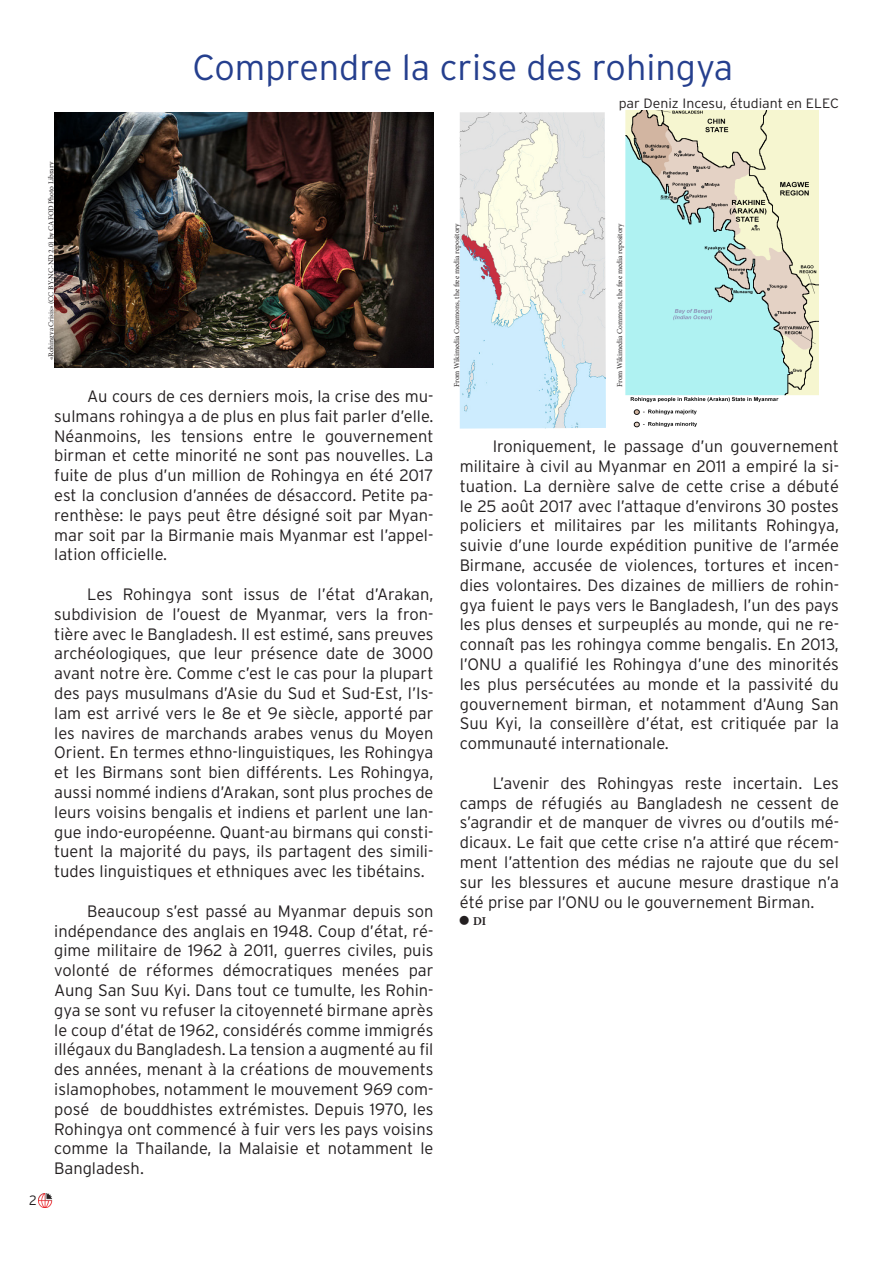
<style>
.page{position:relative;width:893px;height:1263px;background:#fff}
.page>*{position:absolute;margin:0;border:0;box-sizing:border-box;transform-origin:0 0}
.t1{font:300 36px "Interstate Plus";color:#253f8e}
.t2{font:300 16.5px/19.8px "Interstate Plus";color:#231f20;text-align:justify}
.t3{font:300 13.5px "Interstate Plus";color:#231f20;scale:1.04 1}
.t4{font:300 13.5px "Interstate Plus";color:#231f20}
.t5{font:700 12px "Minion Pro";color:#231f20}
.t6{font:9px "Webdings";color:#231f20}
.t7{font:7.5px "Minion Pro";color:#231f20}
</style>
<div class="page">
<img style="left:39px;top:1193px;width:14px;height:14px">
<img style="left:460px;top:112px;width:146px;height:317px">
<img style="left:54px;top:113px;width:379px;height:255px">
<img style="left:625px;top:111px;width:194px;height:317px">
<p class="t1" style="left:193px;top:47px;width:542px">Comprendre la crise des rohingya</p>
<p class="t3" style="left:619px;top:95px;width:213px">par Deniz Incesu, étudiant en ELEC</p>
<p class="t4" style="left:29px;top:1192px;width:9px">2</p>
<p class="t7" style="left:46px;top:360px;width:200px;rotate:-90deg">«Rohingya Crisis» (CC BY-NC-ND 2.0) by CAFOD Photo Library</p>
<p class="t2" style="left:54px;top:386px;width:381px;text-indent:33px">Au cours de ces derniers mois, la crise des mu&shy;sulmans rohingya a de plus en plus fait parler d’elle.<br>Néanmoins, les tensions entre le gouvernement birman et cette minorité ne sont pas nouvelles. La fuite de plus d’un million de Rohingya en été 2017 est la conclusion d’années de désaccord. Petite pa&shy;renthèse: le pays peut être désigné soit par Myan&shy;mar soit par la Birmanie mais Myanmar est l’appel&shy;lation officielle.</p>
<p class="t2" style="left:54px;top:584px;width:381px;text-indent:33px">Les Rohingya sont issus de l’état d’Arakan, subdivision de l’ouest de Myanmar, vers la fron&shy;tière avec le Bangladesh. Il est estimé, sans preuves archéologiques, que leur présence date de 3000 avant notre ère. Comme c’est le cas pour la plupart des pays musulmans d’Asie du Sud et Sud-Est, l’Is&shy;lam est arrivé vers le 8e et 9e siècle, apporté par les navires de marchands arabes venus du Moyen Orient. En termes ethno-linguistiques, les Rohingya et les Birmans sont bien différents. Les Rohingya, aussi nommé indiens d’Arakan, sont plus proches de leurs voisins bengalis et indiens et parlent une lan&shy;gue indo-européenne. Quant-au birmans qui consti&shy;tuent la majorité du pays, ils partagent des simili&shy;tudes linguistiques et ethniques avec les tibétains.</p>
<p class="t2" style="left:54px;top:901px;width:381px;text-indent:33px">Beaucoup s’est passé au Myanmar depuis son indépendance des anglais en 1948. Coup d’état, ré&shy;gime militaire de 1962 à 2011, guerres civiles, puis volonté de réformes démocratiques menées par Aung San Suu Kyi. Dans tout ce tumulte, les Rohin&shy;gya se sont vu refuser la citoyenneté birmane après le coup d’état de 1962, considérés comme immigrés illégaux du Bangladesh. La tension a augmenté au fil des années, menant à la créations de mouvements islamophobes, notamment le mouvement 969 com&shy;posé de bouddhistes extrémistes. Depuis 1970, les Rohingya ont commencé à fuir vers les pays voisins comme la Thaïlande, la Malaisie et notamment le Bangladesh.</p>
<p class="t7" style="left:452px;top:387px;width:165px;rotate:-90deg">From Wikimedia Commons, the free media repository</p>
<p class="t7" style="left:615px;top:387px;width:165px;rotate:-90deg">From Wikimedia Commons, the free media repository</p>
<p class="t2" style="left:460px;top:436px;width:381px;text-indent:33px">Ironiquement, le passage d’un gouvernement militaire à civil au Myanmar en 2011 a empiré la si&shy;tuation. La dernière salve de cette crise a débuté le 25 août 2017 avec l’attaque d’environs 30 postes policiers et militaires par les militants Rohingya, suivie d’une lourde expédition punitive de l’armée Birmane, accusée de violences, tortures et incen&shy;dies volontaires. Des dizaines de milliers de rohin&shy;gya fuient le pays vers le Bangladesh, l’un des pays les plus denses et surpeuplés au monde, qui ne re&shy;connaît pas les rohingya comme bengalis. En 2013, l’ONU a qualifié les Rohingya d’une des minorités les plus persécutées au monde et la passivité du gouvernement birman, et notamment d’Aung San Suu Kyi, la conseillère d’état, est critiquée par la communauté internationale.</p>
<p class="t2" style="left:460px;top:773px;width:381px;text-indent:33px">L’avenir des Rohingyas reste incertain. Les camps de réfugiés au Bangladesh ne cessent de s’agrandir et de manquer de vivres ou d’outils mé&shy;dicaux. Le fait que cette crise n’a attiré que récem&shy;ment l’attention des médias ne rajoute que du sel sur les blessures et aucune mesure drastique n’a été prise par l’ONU ou le gouvernement Birman.</p>
<p class="t6" style="left:460px;top:916px;width:10px">■</p>
<p class="t5" style="left:473px;top:912px;width:14px">DI</p>
</div>
